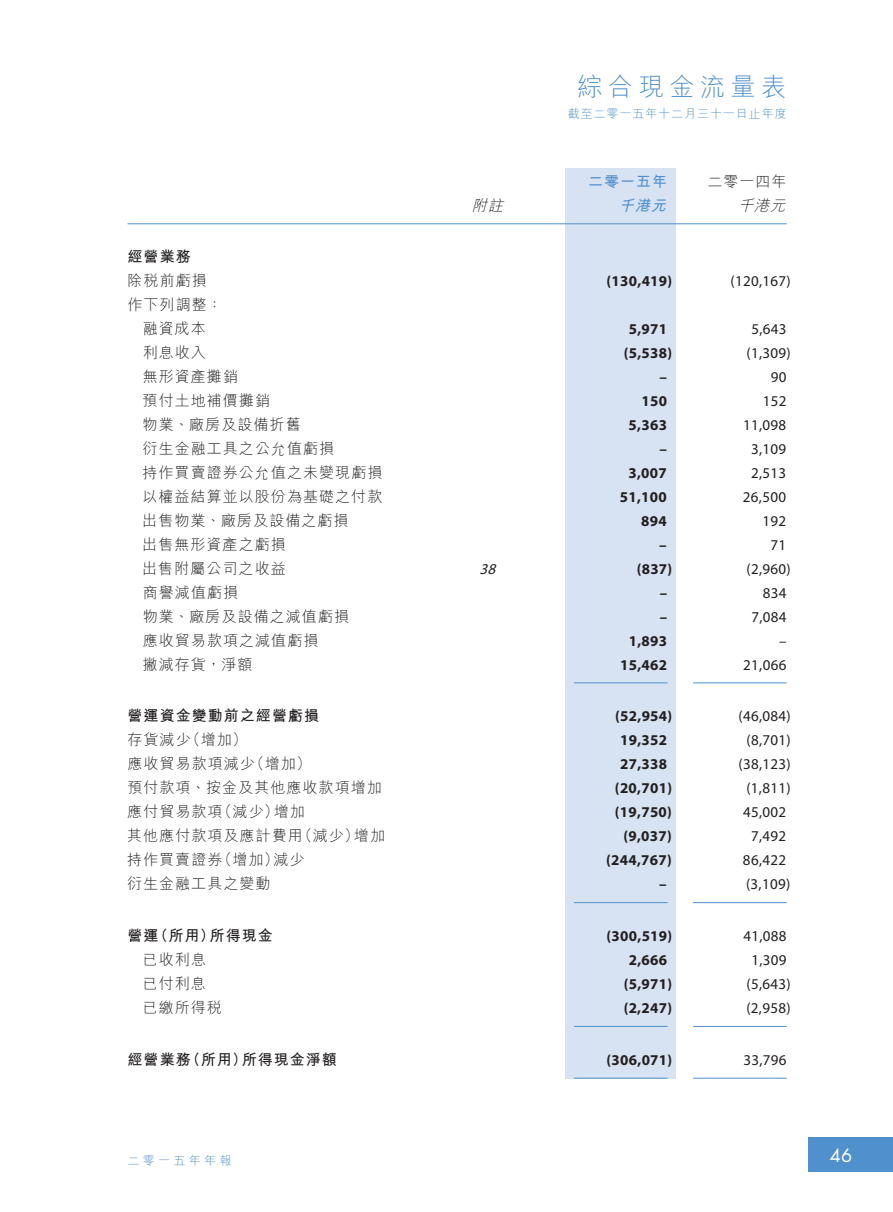
<style>
.page{position:relative;width:893px;height:1212px;background:#fff}
.page>*{position:absolute;margin:0;border:0;box-sizing:border-box;transform-origin:0 0}
.t1{font:300 25.5px "M Hei HK";letter-spacing:.2em;color:#5090cc}
.t2{font:18px "Futura Std";color:#fff}
.t3{font:300 15px/24px "M Hei HK";letter-spacing:.07em;color:#231f20}
.t4{font:15px "Myriad Pro";letter-spacing:.02em;color:#231f20}
.t5{font:700 15px "Myriad Pro";letter-spacing:.02em;color:#231f20}
.t6{font:700 15px "M Hei HK";letter-spacing:.07em;color:#231f20}
.t7{font:700 15px "M Hei HK";letter-spacing:.07em;color:#5090cc}
.t8{font:italic 300 15px "M Hei HK";color:#231f20}
.t9{font:italic 700 15px "M Hei HK";color:#5090cc}
.t10{font:italic 15px "Myriad Pro";color:#231f20}
.t11{font:300 12px "M Hei HK";letter-spacing:.08em;color:#5090cc}
.t12{font:300 12px "M Hei HK";letter-spacing:.28em;color:#5090cc}
</style>
<div class="page">
<div style="left:809px;top:1137px;width:84px;height:34px;background:#5090cc"></div>
<div style="left:566px;top:168px;width:110px;height:911px;background:#d7e3f3"></div>
<hr style="left:128px;top:223px;width:659px;height:1px;background:#5090cc">
<hr style="left:574px;top:682px;width:93px;height:1px;background:#5090cc">
<hr style="left:693px;top:682px;width:94px;height:1px;background:#5090cc">
<hr style="left:574px;top:902px;width:93px;height:1px;background:#5090cc">
<hr style="left:693px;top:902px;width:94px;height:1px;background:#5090cc">
<hr style="left:574px;top:1026px;width:93px;height:1px;background:#5090cc">
<hr style="left:693px;top:1026px;width:94px;height:1px;background:#5090cc">
<hr style="left:574px;top:1078px;width:93px;height:1px;background:#5090cc">
<hr style="left:693px;top:1078px;width:94px;height:1px;background:#5090cc">
<h1 class="t1" style="left:578px;top:69px;width:211px">綜合現金流量表</h1>
<p class="t11" style="left:568px;top:105px;width:220px">截至二零一五年十二月三十一日止年度</p>
<p class="t7" style="left:588px;top:170px;width:81px">二零一五年</p>
<p class="t3" style="left:707px;top:168px;width:81px">二零一四年</p>
<p class="t8" style="left:472px;top:194px;width:38px">附註</p>
<p class="t9" style="left:619px;top:194px;width:54px">千港元</p>
<p class="t8" style="left:738px;top:194px;width:54px">千港元</p>
<p class="t6" style="left:128px;top:245px;width:65px">經營業務</p>
<p class="t3" style="left:127px;top:267px;width:96px">除稅前虧損作下列調整：</p>
<p class="t5" style="left:607px;top:271px;width:67px">)130,419(</p>
<p class="t4" style="left:730px;top:271px;width:62px">)120,167(</p>
<p class="t3" style="left:143px;top:315px;width:65px">融資成本</p>
<p class="t5" style="left:629px;top:319px;width:40px">5,971</p>
<p class="t4" style="left:751px;top:319px;width:37px">5,643</p>
<p class="t3" style="left:143px;top:339px;width:65px">利息收入</p>
<p class="t5" style="left:624px;top:343px;width:50px">)5,538(</p>
<p class="t4" style="left:746px;top:343px;width:46px">)1,309(</p>
<p class="t3" style="left:143px;top:363px;width:97px">無形資產攤銷</p>
<p class="t5" style="left:660px;top:367px;width:9px">–</p>
<p class="t4" style="left:771px;top:367px;width:17px">90</p>
<p class="t3" style="left:143px;top:387px;width:129px">預付土地補價攤銷</p>
<p class="t5" style="left:641px;top:391px;width:27px">150</p>
<p class="t4" style="left:763px;top:391px;width:25px">152</p>
<p class="t3" style="left:143px;top:411px;width:160px">物業、廠房及設備折舊</p>
<p class="t5" style="left:629px;top:415px;width:40px">5,363</p>
<p class="t4" style="left:743px;top:415px;width:45px">11,098</p>
<p class="t3" style="left:143px;top:435px;width:193px">衍生金融工具之公允值虧損</p>
<p class="t5" style="left:659px;top:439px;width:9px">–</p>
<p class="t4" style="left:751px;top:439px;width:37px">3,109</p>
<p class="t3" style="left:142px;top:459px;width:241px">持作買賣證券公允值之未變現虧損</p>
<p class="t5" style="left:628px;top:463px;width:40px">3,007</p>
<p class="t4" style="left:751px;top:463px;width:37px">2,513</p>
<p class="t3" style="left:142px;top:483px;width:241px">以權益結算並以股份為基礎之付款</p>
<p class="t5" style="left:620px;top:487px;width:49px">51,100</p>
<p class="t4" style="left:743px;top:487px;width:45px">26,500</p>
<p class="t3" style="left:142px;top:507px;width:208px">出售物業、廠房及設備之虧損</p>
<p class="t5" style="left:641px;top:511px;width:27px">894</p>
<p class="t4" style="left:762px;top:511px;width:25px">192</p>
<p class="t3" style="left:142px;top:531px;width:145px">出售無形資產之虧損</p>
<p class="t5" style="left:659px;top:535px;width:9px">–</p>
<p class="t4" style="left:770px;top:535px;width:17px">71</p>
<p class="t3" style="left:142px;top:555px;width:145px">出售附屬公司之收益</p>
<p class="t10" style="left:479px;top:559px;width:22px">38</p>
<p class="t5" style="left:637px;top:559px;width:37px">)837(</p>
<p class="t4" style="left:747px;top:559px;width:46px">)2,960(</p>
<p class="t3" style="left:143px;top:579px;width:97px">商譽減值虧損</p>
<p class="t5" style="left:660px;top:583px;width:9px">–</p>
<p class="t4" style="left:763px;top:583px;width:25px">834</p>
<p class="t3" style="left:143px;top:603px;width:208px">物業、廠房及設備之減值虧損</p>
<p class="t5" style="left:660px;top:607px;width:9px">–</p>
<p class="t4" style="left:751px;top:607px;width:37px">7,084</p>
<p class="t3" style="left:143px;top:627px;width:177px">應收貿易款項之減值虧損</p>
<p class="t5" style="left:629px;top:631px;width:40px">1,893</p>
<p class="t4" style="left:779px;top:631px;width:9px">–</p>
<p class="t3" style="left:143px;top:651px;width:111px">撇減存貨，淨額</p>
<p class="t5" style="left:620px;top:655px;width:49px">15,462</p>
<p class="t4" style="left:743px;top:655px;width:45px">21,066</p>
<p class="t6" style="left:128px;top:705px;width:193px">營運資金變動前之經營虧損</p>
<p class="t5" style="left:615px;top:706px;width:59px">)52,954(</p>
<p class="t4" style="left:738px;top:707px;width:54px">)46,084(</p>
<p class="t3" style="left:185px;top:727px;width:63px">（增加(</p>
<p class="t3" style="left:127px;top:727px;width:65px">存貨減少</p>
<p class="t5" style="left:620px;top:730px;width:49px">19,352</p>
<p class="t4" style="left:746px;top:731px;width:46px">)8,701(</p>
<p class="t3" style="left:250px;top:751px;width:63px">（增加(</p>
<p class="t3" style="left:127px;top:751px;width:129px">應收貿易款項減少</p>
<p class="t5" style="left:620px;top:754px;width:49px">27,338</p>
<p class="t4" style="left:738px;top:755px;width:54px">)38,123(</p>
<p class="t3" style="left:127px;top:775px;width:256px">預付款項、按金及其他應收款項增加</p>
<p class="t5" style="left:615px;top:778px;width:59px">)20,701(</p>
<p class="t4" style="left:746px;top:779px;width:46px">)1,811(</p>
<p class="t3" style="left:127px;top:799px;width:97px">應付貿易款項</p>
<p class="t3" style="left:217px;top:799px;width:63px">（減少）</p>
<p class="t3" style="left:274px;top:799px;width:33px">增加</p>
<p class="t5" style="left:615px;top:802px;width:59px">)19,750(</p>
<p class="t4" style="left:743px;top:803px;width:45px">45,002</p>
<p class="t3" style="left:127px;top:823px;width:177px">其他應付款項及應計費用</p>
<p class="t3" style="left:298px;top:823px;width:63px">（減少）</p>
<p class="t3" style="left:354px;top:823px;width:33px">增加</p>
<p class="t5" style="left:623px;top:826px;width:50px">)9,037(</p>
<p class="t4" style="left:751px;top:827px;width:37px">7,492</p>
<p class="t3" style="left:217px;top:847px;width:63px">（增加）</p>
<p class="t3" style="left:127px;top:847px;width:97px">持作買賣證券</p>
<p class="t3" style="left:273px;top:847px;width:33px">減少</p>
<p class="t5" style="left:606px;top:850px;width:67px">)244,767(</p>
<p class="t4" style="left:743px;top:851px;width:45px">86,422</p>
<p class="t3" style="left:127px;top:871px;width:145px">衍生金融工具之變動</p>
<p class="t5" style="left:659px;top:874px;width:9px">–</p>
<p class="t4" style="left:746px;top:875px;width:46px">)3,109(</p>
<p class="t6" style="left:210px;top:925px;width:65px">所得現金</p>
<p class="t6" style="left:153px;top:925px;width:63px">（所用）</p>
<p class="t6" style="left:128px;top:925px;width:33px">營運</p>
<p class="t5" style="left:607px;top:926px;width:67px">)300,519(</p>
<p class="t4" style="left:743px;top:927px;width:45px">41,088</p>
<p class="t3" style="left:143px;top:947px;width:65px">已收利息</p>
<p class="t5" style="left:629px;top:950px;width:40px">2,666</p>
<p class="t4" style="left:751px;top:951px;width:37px">1,309</p>
<p class="t3" style="left:143px;top:971px;width:65px">已付利息</p>
<p class="t5" style="left:624px;top:974px;width:50px">)5,971(</p>
<p class="t4" style="left:746px;top:975px;width:46px">)5,643(</p>
<p class="t3" style="left:143px;top:995px;width:81px">已繳所得稅</p>
<p class="t5" style="left:624px;top:998px;width:50px">)2,247(</p>
<p class="t4" style="left:746px;top:999px;width:46px">)2,958(</p>
<p class="t6" style="left:242px;top:1048px;width:97px">所得現金淨額</p>
<p class="t6" style="left:128px;top:1048px;width:65px">經營業務</p>
<p class="t6" style="left:185px;top:1048px;width:63px">（所用）</p>
<p class="t5" style="left:607px;top:1050px;width:67px">)306,071(</p>
<p class="t4" style="left:743px;top:1050px;width:45px">33,796</p>
<p class="t12" style="left:128px;top:1152px;width:106px">二零一五年年報</p>
<p class="t2" style="left:830px;top:1144px;width:24px">46</p>
</div>
